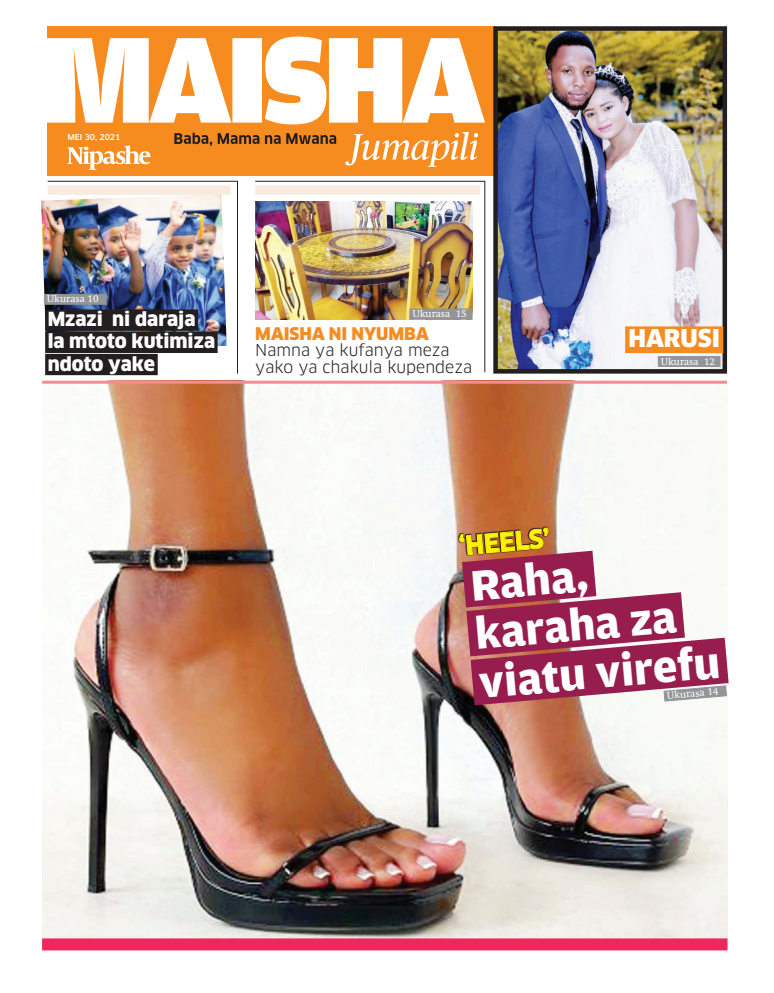
<style>
.page{position:relative;width:774px;height:993px;background:#fff}
.page>*{position:absolute;margin:0;border:0;box-sizing:border-box;transform-origin:0 0}
.t1{font:700 45px/49.1px "Amplitude Wide";color:#fff;scale:.95 1}
.t2{font:700 25px "Clan";color:#fff101}
.t3{font:900 24px "Clan";color:#fff}
.t4{font:900 19px/22.2px "Clan";color:#fff}
.t5{font:900 17px "Clan";color:#f68b1f}
.t6{font:16px/17px "Clan";color:#231f20}
.t7{font:10px "Swift";color:#fff}
.t8{font:500 7.9px "Clan";color:#fff}
</style>
<div class="page">
<img style="left:41px;top:200px;width:6px;height:112px">
<img style="left:42px;top:383px;width:685px;height:555px">
<div style="left:47px;top:26px;width:449px;height:149px;background:#f68b1f"></div>
<img style="left:499px;top:32px;width:222px;height:335px">
<div style="left:493px;top:26px;width:234px;height:347px;border:5px solid #231f20"></div>
<div style="left:45px;top:354px;width:113px;height:21px;background:#231f20"></div>
<div style="left:658px;top:356px;width:62px;height:11px;background:#939598"></div>
<img style="left:255px;top:181px;width:230px;height:191px">
<img style="left:47px;top:181px;width:191px;height:192px">
<div style="left:255px;top:185px;width:225px;height:10px;background:#f6ede0"></div>
<div style="left:48px;top:185px;width:183px;height:10px;background:#f6ede0"></div>
<div style="left:625px;top:326px;width:98px;height:27px;background:#f68b1f"></div>
<svg style="left:345px;top:132px;width:133px;height:35px"></svg>
<svg style="left:67px;top:145px;width:84px;height:25px"></svg>
<svg style="left:47px;top:37px;width:438px;height:87px;fill:#fff"></svg>
<svg style="left:174px;top:133px;width:162px;height:13px"></svg>
<div style="left:44px;top:294px;width:63px;height:10px;background:#939598"></div>
<div style="left:42px;top:938px;width:685px;height:12px;background:#ee275d"></div>
<hr style="left:42px;top:380px;width:685px;height:3px;background:#f48c93">
<div style="left:409px;top:308px;width:63px;height:11px;background:#939598;border:1px solid #939598"></div>
<div style="left:255px;top:342px;width:217px;height:34px;background:#fff"></div>
<div style="left:255px;top:326px;width:175px;height:14px;background:#fff"></div>
<svg style="left:415px;top:524px;width:229px;height:110px"></svg>
<svg style="left:419px;top:565px;width:308px;height:117px"></svg>
<svg style="left:423px;top:611px;width:306px;height:120px"></svg>
<p class="t8" style="left:67px;top:133px;width:54px">mei 30, 2021</p>
<p class="t7" style="left:47px;top:293px;width:53px">Ukurasa 10</p>
<p class="t4" style="left:48px;top:308px;width:169px">Mzazi ni daraja la mtoto kutimiza ndoto yake</p>
<p class="t7" style="left:413px;top:308px;width:56px">Ukurasa 15</p>
<p class="t5" style="left:255px;top:324px;width:28px">MAISHA</p>
<p class="t5" style="left:329px;top:324px;width:101px">NI NYUMBA</p>
<p class="t6" style="left:255px;top:341px;width:218px">Namna ya kufanya meza yako ya chakula kupendeza</p>
<h3 class="t3" style="left:628px;top:325px;width:93px">harusi</h3>
<p class="t7" style="left:661px;top:355px;width:56px">Ukurasa 12</p>
<h2 class="t2" style="left:458px;top:532px;width:92px;rotate:-5deg">‘HEELS’</h2>
<h1 class="t1" style="left:469px;top:561px;width:256px;rotate:-5deg">Raha, karaha za viatu virefu</h1>
<p class="t7" style="left:667px;top:689px;width:53px;rotate:-5deg">Ukurasa 14</p>
</div>
